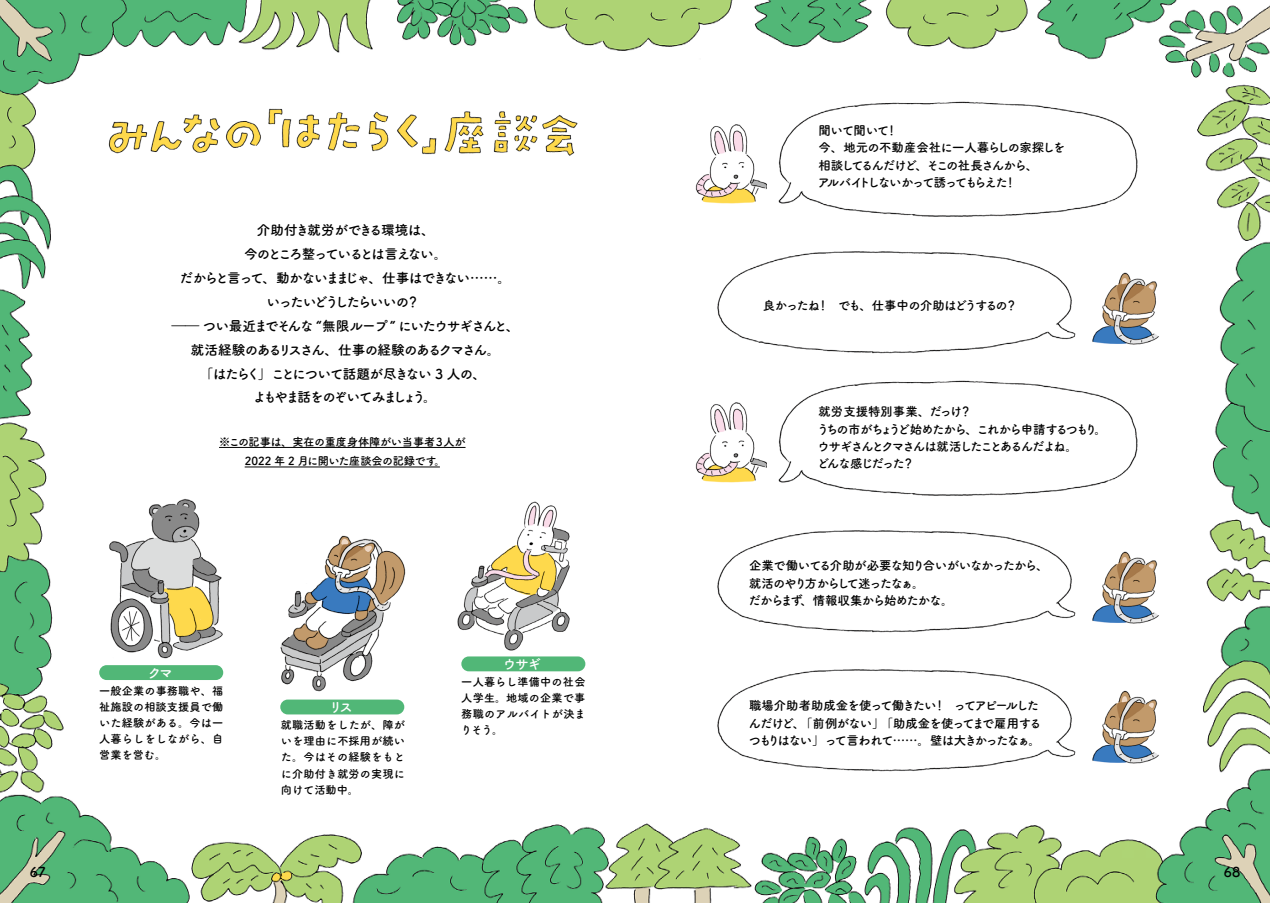
<style>
.page{position:relative;width:1270px;height:903px;background:#fff}
.page>*{position:absolute;margin:0;border:0;box-sizing:border-box;transform-origin:0 0}
.t1{font:700 13.65px/23.8px "Tsuku A Rd Gothic";letter-spacing:-.12em;color:#000;text-align:center}
.t2{font:700 13.65px "Tsuku A Rd Gothic";letter-spacing:-.135em;color:#fff}
.t3{font:700 12.42px/17.3px "Tsuku A Rd Gothic";letter-spacing:-.105em;color:#000}
.t4{font:700 12.42px/17.3px "Tsuku A Rd Gothic";letter-spacing:-.13em;color:#000}
.t5{font:700 11.2px/16.1px "Tsuku A Rd Gothic";letter-spacing:.01em;color:#000;text-align:justify}
.t6{font:700 11.2px/19.6px "Tsuku A Rd Gothic";letter-spacing:-.03em;color:#000;text-align:center}
</style>
<div class="page">
<img style="left:0;top:0;width:1270px;height:903px">
<img style="left:99px;top:99px;width:486px;height:67px">
<hr style="left:219px;top:447px;width:247px;height:1px;background:#000">
<hr style="left:245px;top:467px;width:195px;height:1px;background:#000">
<img style="left:709px;top:244px;width:384px;height:117px">
<img style="left:1086px;top:267px;width:80px;height:85px">
<img style="left:685px;top:398px;width:83px;height:89px">
<img style="left:768px;top:378px;width:380px;height:128px">
<img style="left:709px;top:523px;width:384px;height:116px">
<img style="left:1086px;top:546px;width:80px;height:84px">
<img style="left:709px;top:663px;width:384px;height:116px">
<img style="left:1086px;top:685px;width:80px;height:85px">
<img style="left:685px;top:119px;width:83px;height:89px">
<img style="left:768px;top:99px;width:380px;height:128px">
<img style="left:451px;top:497px;width:134px;height:161px">
<div style="left:461px;top:656px;width:124px;height:15px;background:#51b777;border-radius:7px"></div>
<img style="left:99px;top:495px;width:134px;height:168px">
<div style="left:99px;top:665px;width:124px;height:15px;background:#51b777;border-radius:7px"></div>
<img style="left:275px;top:532px;width:134px;height:165px">
<div style="left:280px;top:699px;width:124px;height:15px;background:#51b777;border-radius:7px"></div>
<p class="t1" style="left:172px;top:217px;width:349px">介助付き就労ができる環境は、<br>今のところ整っているとは言えない。<br>だからと言って、動かないままじゃ、仕事はできない……。いったいどうしたらいいの？<br>―― つい最近までそんな “無限ループ ” にいたウサギさんと、就活経験のあるリスさん、仕事の経験のあるクマさん。<br>「はたらく」ことについて話題が尽きない 3 人の、<br>よもやま話をのぞいてみましょう。</p>
<p class="t6" style="left:219px;top:431px;width:248px">※この記事は、実在の重度身体障がい当事者３人が<br>2022 年 2 月に開いた座談会の記録です。</p>
<p class="t2" style="left:148px;top:662px;width:27px">クマ</p>
<p class="t5" style="left:99px;top:682px;width:126px">一般企業の事務職や、福祉施設の相談支援員で働いた経験がある。今は一人暮らしをしながら、自営業を営む。</p>
<p class="t2" style="left:329px;top:696px;width:26px">リス</p>
<p class="t5" style="left:281px;top:716px;width:126px">就職活動をしたが、障がいを理由に不採用が続いた。今はその経験をもとに介助付き就労の実現に向けて活動中。</p>
<p class="t2" style="left:503px;top:653px;width:40px">ウサギ</p>
<p class="t5" style="left:461px;top:673px;width:126px">一人暮らし準備中の社会人学生。地域の企業で事務職のアルバイトが決まりそう。</p>
<p class="t3" style="left:818px;top:121px;width:249px">聞いて聞いて！<br>今、地元の不動産会社に一人暮らしの家探しを相談してるんだけど、そこの社長さんから、<br>アルバイトしないかって誘ってもらえた！</p>
<p class="t3" style="left:763px;top:296px;width:256px">良かったね！　でも、仕事中の介助はどうするの？</p>
<p class="t4" style="left:817px;top:402px;width:292px">就労支援特別事業、だっけ？<br>うちの市がちょうど始めたから、これから申請するつもり。ウサギさんとクマさんは就活したことあるんだよね。<br>どんな感じだった？</p>
<p class="t3" style="left:748px;top:556px;width:302px">企業で働いてる介助が必要な知り合いがいなかったから、就活のやり方からして迷ったなぁ。<br>だからまず、情報収集から始めたかな。</p>
<p class="t3" style="left:748px;top:696px;width:294px">職場介助者助成金を使って働きたい！　ってアピールしたんだけど、「前例がない」「助成金を使ってまで雇用するつもりはない」って言われて……。壁は大きかったなぁ。</p>
<p class="t1" style="left:30px;top:859px;width:18px">67</p>
<p class="t1" style="left:1224px;top:859px;width:18px">68</p>
</div>
